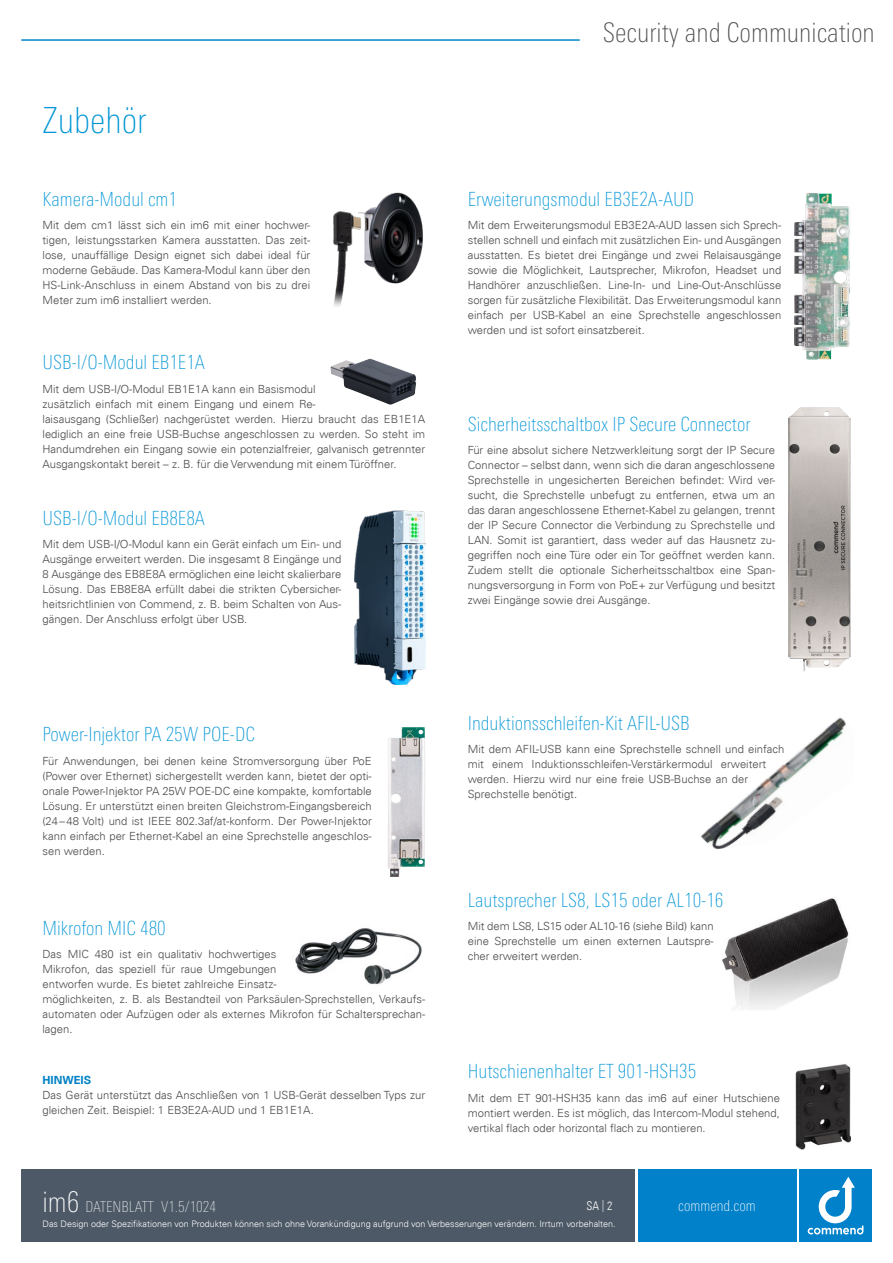
<style>
.page{position:relative;width:893px;height:1263px;background:#fff}
.page>*{position:absolute;margin:0;border:0;box-sizing:border-box;transform-origin:0 0}
.t1{font:100 condensed 36px "Univers Next Pro";color:#0095d6}
.t2{font:100 condensed 27px "Univers Next Pro";color:#4a4a49}
.t3{font:100 condensed 19.5px "Univers Next Pro";color:#0095d6}
.t4{font:100 condensed 15px "Univers Next Pro";color:#e0e4e7}
.t5{font:100 condensed 15px "Univers Next Pro";color:#fff}
.t6{font:12px "Univers Com 47 Light Cond";color:#fff}
.t7{font:300 11.25px/15px "Univers Com 45";color:#4a4a49;text-align:justify}
.t8{font:700 11.25px "Univers Com 65";color:#0081c5}
.t9{font:300 9px "Univers Com 45";color:#fff}
.s1{font-size:28.5px;color:#fff}
.s2{color:#e0e4e7}
</style>
<div class="page">
<div style="left:799px;top:1169px;width:73px;height:73px;background:#0081c9"></div>
<svg style="left:808px;top:1177px;width:55px;height:57px"></svg>
<img style="left:333px;top:192px;width:90px;height:114px">
<img style="left:700px;top:717px;width:146px;height:133px">
<img style="left:331px;top:358px;width:85px;height:47px">
<img style="left:388px;top:727px;width:37px;height:150px">
<img style="left:794px;top:193px;width:56px;height:167px">
<img style="left:295px;top:928px;width:127px;height:57px">
<img style="left:788px;top:407px;width:62px;height:264px">
<img style="left:796px;top:1064px;width:54px;height:85px">
<img style="left:722px;top:898px;width:127px;height:112px">
<img style="left:354px;top:510px;width:71px;height:174px">
<div style="left:21px;top:1169px;width:614px;height:73px;background:#4d5966"></div>
<hr style="left:21px;top:39px;width:559px;height:2px;background:#0086ce">
<div style="left:638px;top:1169px;width:158px;height:73px;background:#0081c9"></div>
<h1 class="t1" style="left:43px;top:100px;width:106px">Zubehör</h1>
<h3 class="t3" style="left:43px;top:188px;width:136px">Kamera-Modul cm1</h3>
<p class="t7" style="left:43px;top:218px;width:269px">Mit dem cm1 lässt sich ein im6 mit einer hochwer&shy;tigen, leistungsstarken Kamera ausstatten. Das zeit&shy;lose, unauffällige Design eignet sich dabei ideal für moderne Gebäude. Das Kamera-Modul kann über den HS-Link-Anschluss in einem Abstand von bis zu drei Meter zum im6 installiert werden.</p>
<h3 class="t3" style="left:43px;top:351px;width:164px">USB-I/O-Modul EB1E1A</h3>
<p class="t7" style="left:43px;top:381px;width:384px;text-align:left">Mit dem USB-I/O-Modul EB1E1A kann ein Basismodul<br>zusätzlich einfach mit einem Eingang und einem Re-<br>laisausgang (Schließer) nachgerüstet werden. Hierzu braucht das EB1E1A lediglich an eine freie USB-Buchse angeschlossen zu werden. So steht im Handumdrehen ein Eingang sowie ein potenzialfreier, galvanisch getrennter Ausgangskontakt bereit – z. B. für die Verwendung mit einem Türöffner.</p>
<h3 class="t3" style="left:43px;top:507px;width:164px">USB-I/O-Modul EB8E8A</h3>
<p class="t7" style="left:43px;top:537px;width:300px">Mit dem USB-I/O-Modul kann ein Gerät einfach um Ein- und Ausgänge erweitert werden. Die insgesamt 8 Eingänge und 8 Ausgänge des EB8E8A ermöglichen eine leicht skalierbare Lösung. Das EB8E8A erfüllt dabei die strikten Cybersicher&shy;heitsrichtlinien von Commend, z. B. beim Schalten von Aus&shy;gängen. Der Anschluss erfolgt über USB.</p>
<h3 class="t3" style="left:42px;top:723px;width:214px">Power-Injektor PA 25W POE-DC</h3>
<p class="t7" style="left:42px;top:753px;width:331px">Für Anwendungen, bei denen keine Stromversorgung über PoE (Power over Ethernet) sichergestellt werden kann, bietet der opti&shy;onale Power-Injektor PA 25W POE-DC eine kompakte, komfortable Lösung. Er unterstützt einen breiten Gleichstrom-Eingangsbereich (24–48 Volt) und ist IEEE 802.3af/at-konform. Der Power-Injektor kann einfach per Ethernet-Kabel an eine Sprechstelle angeschlos&shy;sen werden.</p>
<h3 class="t3" style="left:42px;top:917px;width:125px">Mikrofon MIC 480</h3>
<p class="t7" style="left:42px;top:946px;width:384px;text-align:left">Das MIC 480 ist ein qualitativ hochwertiges<br>Mikrofon, das speziell für raue Umgebungen<br>entworfen wurde. Es bietet zahlreiche Einsatz-<br>möglichkeiten, z. B. als Bestandteil von Parksäulen-Sprechstellen, Verkaufs&shy;automaten oder Aufzügen oder als externes Mikrofon für Schaltersprechan&shy;lagen.</p>
<p class="t8" style="left:42px;top:1073px;width:50px">HINWEIS</p>
<p class="t7" style="left:42px;top:1087px;width:384px">Das Gerät unterstützt das Anschließen von 1 USB-Gerät desselben Typs zur gleichen Zeit. Beispiel: 1 EB3E2A-AUD und 1 EB1E1A.</p>
<h2 class="t2" style="left:603px;top:17px;width:274px">Security and Communication</h2>
<h3 class="t3" style="left:468px;top:188px;width:228px">Erweiterungsmodul EB3E2A-AUD</h3>
<p class="t7" style="left:468px;top:218px;width:315px">Mit dem Erweiterungsmodul EB3E2A-AUD lassen sich Sprech&shy;stellen schnell und einfach mit zusätzlichen Ein- und Ausgängen ausstatten. Es bietet drei Eingänge und zwei Relaisausgänge sowie die Möglichkeit, Lautsprecher, Mikrofon, Headset und Handhörer anzuschließen. Line-In- und Line-Out-Anschlüsse sorgen für zusätzliche Flexibilität. Das Erweiterungsmodul kann einfach per USB-Kabel an eine Sprechstelle angeschlossen werden und ist sofort einsatzbereit.</p>
<h3 class="t3" style="left:468px;top:413px;width:284px">Sicherheitsschaltbox IP Secure Connector</h3>
<p class="t7" style="left:468px;top:443px;width:309px">Für eine absolut sichere Netzwerkleitung sorgt der IP Secure Connector – selbst dann, wenn sich die daran angeschlossene Sprechstelle in ungesicherten Bereichen befindet: Wird ver&shy;sucht, die Sprechstelle unbefugt zu entfernen, etwa um an das daran angeschlossene Ethernet-Kabel zu gelangen, trennt der IP Secure Connector die Verbindung zu Sprechstelle und LAN. Somit ist garantiert, dass weder auf das Hausnetz zu&shy;gegriffen noch eine Türe oder ein Tor geöffnet werden kann.<br>Zudem stellt die optionale Sicherheitsschaltbox eine Span&shy;nungsversorgung in Form von PoE+ zur Verfügung und besitzt zwei Eingänge sowie drei Ausgänge.</p>
<h3 class="t3" style="left:468px;top:712px;width:223px">Induktionsschleifen-Kit AFIL-USB</h3>
<p class="t7" style="left:468px;top:742px;width:318px;text-align:left">Mit dem AFIL-USB kann eine Sprechstelle schnell und einfach mit einem Induktionsschleifen-Verstärkermodul erweitert werden. Hierzu wird nur eine freie USB-Buchse an der Sprechstelle benötigt.</p>
<h3 class="t3" style="left:468px;top:889px;width:257px">Lautsprecher LS8, LS15 oder AL10-16</h3>
<p class="t7" style="left:468px;top:919px;width:248px">Mit dem LS8, LS15 oder AL10-16 (siehe Bild) kann eine Sprechstelle um einen externen Lautspre&shy;cher erweitert werden.</p>
<h3 class="t3" style="left:468px;top:1060px;width:230px">Hutschienenhalter ET 901-HSH35</h3>
<p class="t7" style="left:468px;top:1090px;width:314px">Mit dem ET 901-HSH35 kann das im6 auf einer Hutschiene montiert werden. Es ist möglich, das Intercom-Modul stehend, vertikal flach oder horizontal flach zu montieren.</p>
<h3 class="t4" style="left:43px;top:1198px;width:175px"><span class="s1">im6</span> DATENBLATT V1.5/1024</h3>
<p class="t6" style="left:586px;top:1198px;width:27px">SA <span class="s2">|</span> 2</p>
<p class="t9" style="left:43px;top:1218px;width:575px">Das Design oder Spezifikationen von Produkten können sich ohne Vorankündigung aufgrund von Verbesserungen verändern. Irrtum vorbehalten.</p>
<h3 class="t5" style="left:678px;top:1197px;width:79px">commend.com</h3>
</div>
